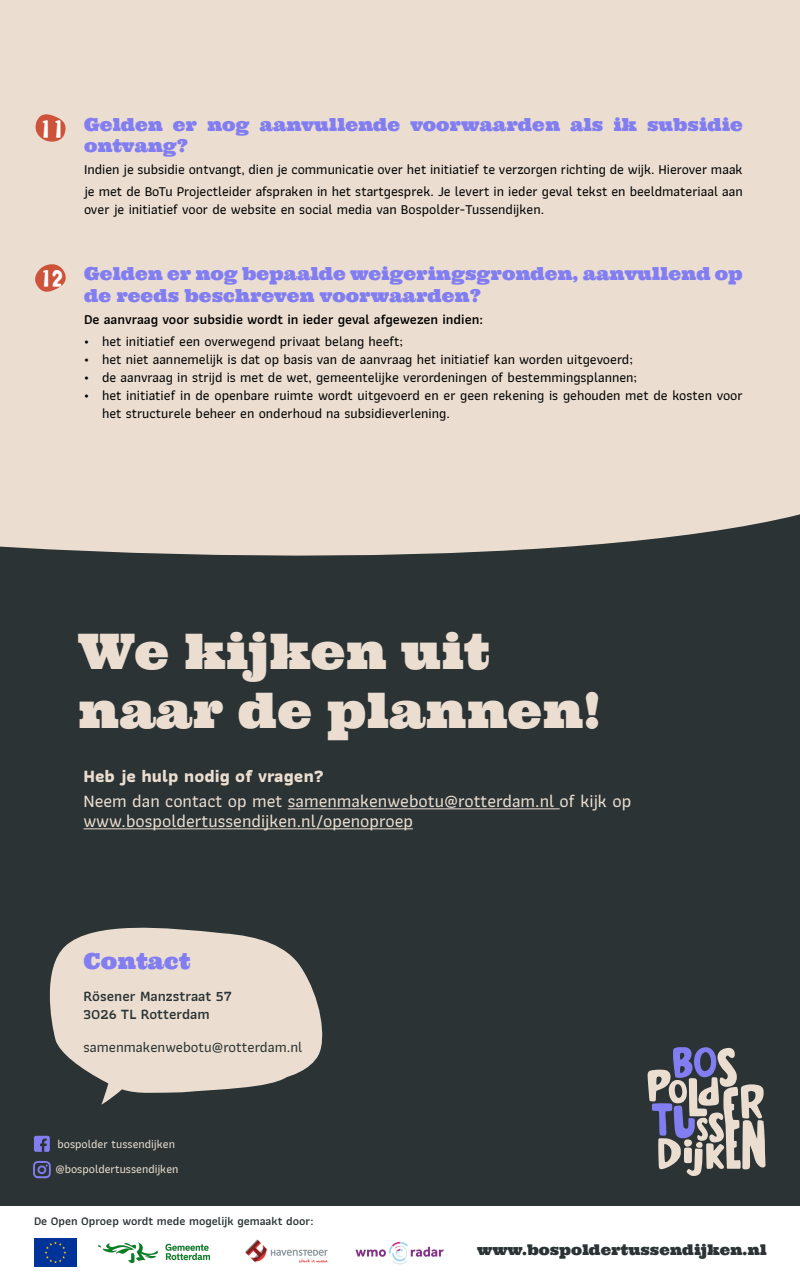
<style>
.page{position:relative;width:800px;height:1280px;background:#fff}
.page>*{position:absolute;margin:0;border:0;box-sizing:border-box;transform-origin:0 0}
.t1{font:49px/58.8px "Ultra";color:#ebded1}
.t2{font:22.2px "Ultra";color:#827ef2}
.t3{font:22px "Redichart";color:#fff}
.t4{font:21px "Redichart";color:#fff}
.t5{font:18px/21.6px "Ultra";color:#827ef2}
.t6{font:500 18px/20px "Athiti";color:#ebded1}
.t7{font:700 18px "Athiti";color:#ebded1}
.t8{font:600 14.8px/18.5px "Athiti";color:#2b3334}
.t9{font:500 14.8px "Athiti";color:#2b3334}
.t10{font:14.8px "Ultra";color:#2b3334}
.t11{font:500 14px/22px "Athiti";color:#000}
.t12{font:600 14px "Athiti";color:#000}
.t13{font:500 12px "Athiti";color:#ebded1}
.t14{font:600 12px "Athiti";color:#2b3334}
</style>
<div class="page">
<div style="left:0;top:0;width:800px;height:1205px;background:#2b3334"></div>
<div style="left:0;top:0;width:800px;height:556px;background:#ebded1"></div>
<svg style="left:33px;top:1161px;width:18px;height:17px"></svg>
<svg style="left:34px;top:1136px;width:16px;height:16px"></svg>
<svg style="left:648px;top:1047px;width:118px;height:129px"></svg>
<svg style="left:49px;top:927px;width:274px;height:178px;fill:#ebded1"></svg>
<svg style="left:34px;top:112px;width:33px;height:31px"></svg>
<svg style="left:33px;top:262px;width:35px;height:31px"></svg>
<img style="left:355px;top:1241px;width:89px;height:24px">
<img style="left:245px;top:1239px;width:83px;height:24px">
<img style="left:35px;top:1239px;width:41px;height:28px">
<img style="left:99px;top:1242px;width:110px;height:20px">
<hr style="left:288px;top:808px;width:272px;height:1px;background:#ebded1">
<hr style="left:83px;top:828px;width:330px;height:1px;background:#ebded1">
<h3 class="t3" style="left:39px;top:115px;width:27px">11</h3>
<h3 class="t4" style="left:40px;top:265px;width:25px">12</h3>
<p class="t5" style="left:84px;top:113px;width:660px">Gelden er nog aanvullende voorwaarden als ik subsidie ontvang?</p>
<p class="t11" style="left:84px;top:159px;width:660px">Indien je subsidie ontvangt, dien je communicatie over het initiatief te verzorgen richting de wijk. Hierover maak je met de BoTu Projectleider afspraken in het startgesprek. Je levert in ieder geval tekst en beeldmateriaal aan</p>
<p class="t11" style="left:84px;top:199px;width:462px">over je initiatief voor de website en social media van Bospolder-Tussendijken.</p>
<p class="t5" style="left:84px;top:262px;width:660px;line-height:22px">Gelden er nog bepaalde weigeringsgronden, aanvullend op de reeds beschreven voorwaarden?</p>
<p class="t12" style="left:84px;top:309px;width:401px">De aanvraag voor subsidie wordt in ieder geval afgewezen indien:</p>
<p class="t11" style="left:84px;top:331px;width:321px">• het initiatief een overwegend privaat belang heeft;</p>
<p class="t11" style="left:84px;top:349px;width:551px">• het niet aannemelijk is dat op basis van de aanvraag het initiatief kan worden uitgevoerd;</p>
<p class="t11" style="left:84px;top:367px;width:555px">• de aanvraag in strijd is met de wet, gemeentelijke verordeningen of bestemmingsplannen;</p>
<p class="t11" style="left:102px;top:387px;width:642px;line-height:18px;text-indent:-18px">• het initiatief in de openbare ruimte wordt uitgevoerd en er geen rekening is gehouden met de kosten voor het structurele beheer en onderhoud na subsidieverlening.</p>
<h1 class="t1" style="left:78px;top:622px;width:525px">We kijken uit naar de plannen!</h1>
<p class="t7" style="left:83px;top:762px;width:242px">Heb je hulp nodig of vragen?</p>
<p class="t6" style="left:83px;top:792px;width:549px">Neem dan contact op met samenmakenwebotu@rotterdam.nl of kijk op www.bospoldertussendijken.nl/openoproep</p>
<h2 class="t2" style="left:83px;top:946px;width:108px">Contact</h2>
<p class="t8" style="left:83px;top:987px;width:150px">Rösener Manzstraat 57<br>3026 TL Rotterdam</p>
<p class="t9" style="left:83px;top:1036px;width:220px">samenmakenwebotu@rotterdam.nl</p>
<p class="t13" style="left:58px;top:1135px;width:119px">bospolder tussendijken</p>
<p class="t13" style="left:55px;top:1161px;width:125px">@bospoldertussendijken</p>
<p class="t14" style="left:34px;top:1212px;width:281px">De Open Oproep wordt mede mogelijk gemaakt door:</p>
<p class="t10" style="left:477px;top:1240px;width:291px">www.bospoldertussendijken.nl</p>
</div>
